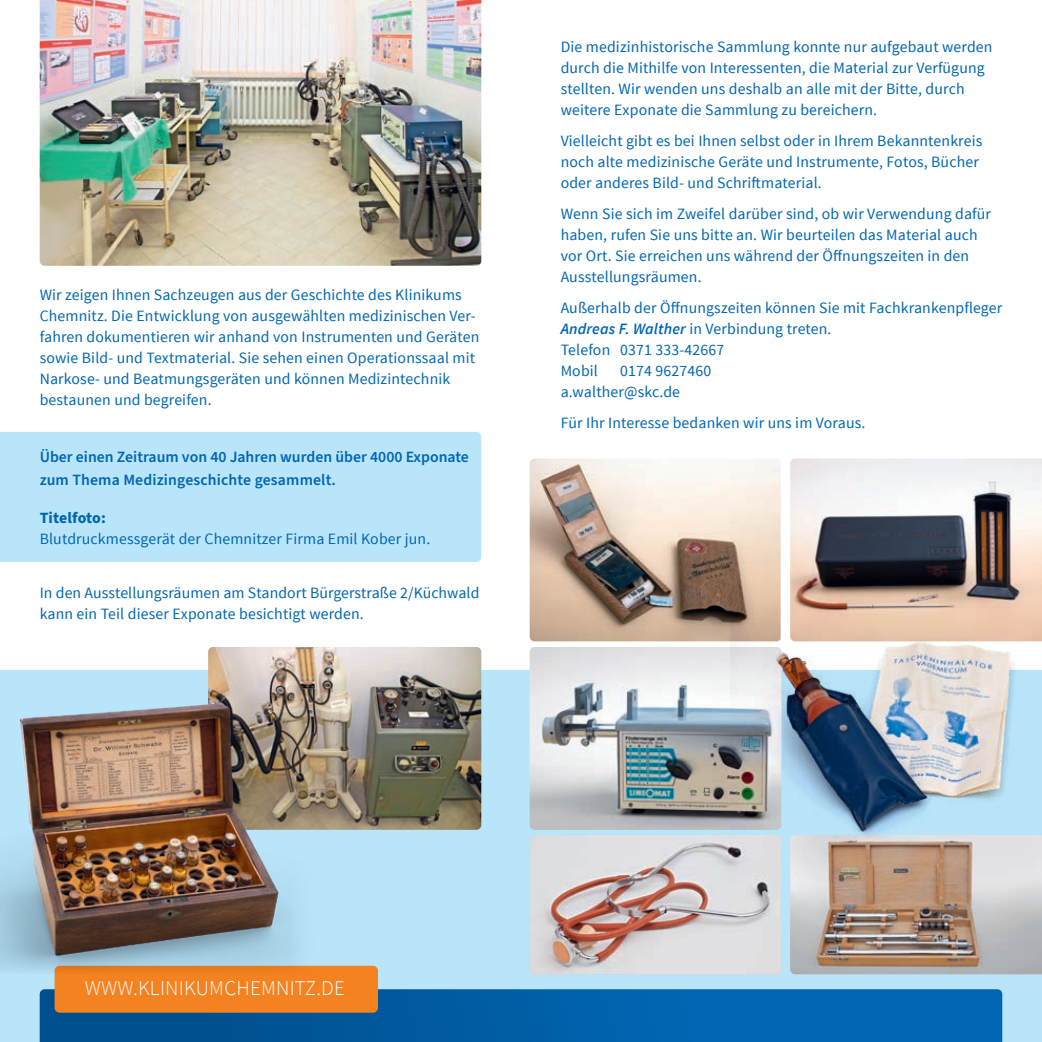
<style>
.page{position:relative;width:1042px;height:1042px;background:#fff}
.page>*{position:absolute;margin:0;border:0;box-sizing:border-box;transform-origin:0 0}
.t1{font:300 21px "Source Sans Pro";letter-spacing:.01em;color:#fff}
.t2{font:15.75px/21px "Source Sans Pro";letter-spacing:.01em;color:#0166b3}
.t3{font:600 15.75px/22.8px "Source Sans Pro";color:#0166b3}
.t4{font:700 15.75px "Source Sans Pro";letter-spacing:.005em;color:#0166b3}
.s1{font-weight:600;font-style:italic}
</style>
<div class="page">
<div style="left:0;top:670px;width:1042px;height:372px;background:#b9e5fa"></div>
<div style="left:0;top:432px;width:481px;height:130px;background:#b9e5fa"></div>
<svg style="left:40px;top:989px;width:962px;height:53px;background:#025fa6"></svg>
<div style="left:55px;top:966px;width:323px;height:46px;background:#f58220;border-radius:5px"></div>
<img style="left:790px;top:837px;width:252px;height:137px">
<img style="left:530px;top:458px;width:250px;height:183px">
<img style="left:530px;top:647px;width:200px;height:183px">
<img style="left:790px;top:458px;width:252px;height:165px">
<img style="left:40px;top:0;width:441px;height:266px">
<img style="left:208px;top:647px;width:273px;height:183px">
<img style="left:5px;top:685px;width:313px;height:289px">
<img style="left:530px;top:835px;width:251px;height:139px">
<img style="left:730px;top:623px;width:312px;height:214px">
<p class="t2" style="left:40px;top:285px;width:441px">Wir zeigen Ihnen Sachzeugen aus der Geschichte des Klinikums Chemnitz. Die Entwicklung von ausgewählten medizinischen Ver&shy;fahren dokumentieren wir anhand von Instrumenten und Geräten sowie Bild- und Textmaterial. Sie sehen einen Operationssaal mit Narkose- und Beatmungsgeräten und können Medizintechnik bestaunen und begreifen.</p>
<p class="t3" style="left:40px;top:446px;width:431px">Über einen Zeitraum von 40 Jahren wurden über 4000 Exponate zum Thema Medizingeschichte gesammelt.</p>
<p class="t4" style="left:40px;top:507px;width:68px">Titelfoto:</p>
<p class="t2" style="left:40px;top:528px;width:392px">Blutdruckmessgerät der Chemnitzer Firma Emil Kober jun.</p>
<p class="t2" style="left:40px;top:583px;width:441px">In den Ausstellungsräumen am Standort Bürgerstraße 2/Küchwald kann ein Teil dieser Exponate besichtigt werden.</p>
<p class="t2" style="left:561px;top:37px;width:433px">Die medizinhistorische Sammlung konnte nur aufgebaut werden durch die Mithilfe von Interessenten, die Material zur Verfügung stellten. Wir wenden uns deshalb an alle mit der Bitte, durch weitere Exponate die Sammlung zu bereichern.</p>
<p class="t2" style="left:561px;top:131px;width:423px">Vielleicht gibt es bei Ihnen selbst oder in Ihrem Bekanntenkreis noch alte medizinische Geräte und Instrumente, Fotos, Bücher oder anderes Bild- und Schriftmaterial.</p>
<p class="t2" style="left:561px;top:204px;width:432px">Wenn Sie sich im Zweifel darüber sind, ob wir Verwendung dafür haben, rufen Sie uns bitte an. Wir beurteilen das Material auch vor Ort. Sie erreichen uns während der Öffnungszeiten in den Ausstellungsräumen.</p>
<p class="t2" style="left:561px;top:297px;width:443px">Außerhalb der Öffnungszeiten können Sie mit Fachkrankenpfleger <span class="s1">Andreas F. Walther</span> in Verbindung treten.<br>Telefon 0371 333-42667<br>Mobil</p>
<p class="t2" style="left:561px;top:360px;width:152px;text-indent:60px">0174 9627460 a.walther@skc.de</p>
<p class="t2" style="left:561px;top:412px;width:306px">Für Ihr Interesse bedanken wir uns im Voraus.</p>
<h1 class="t1" style="left:85px;top:975px;width:262px">WWW.KLINIKUMCHEMNITZ.DE</h1>
</div>
